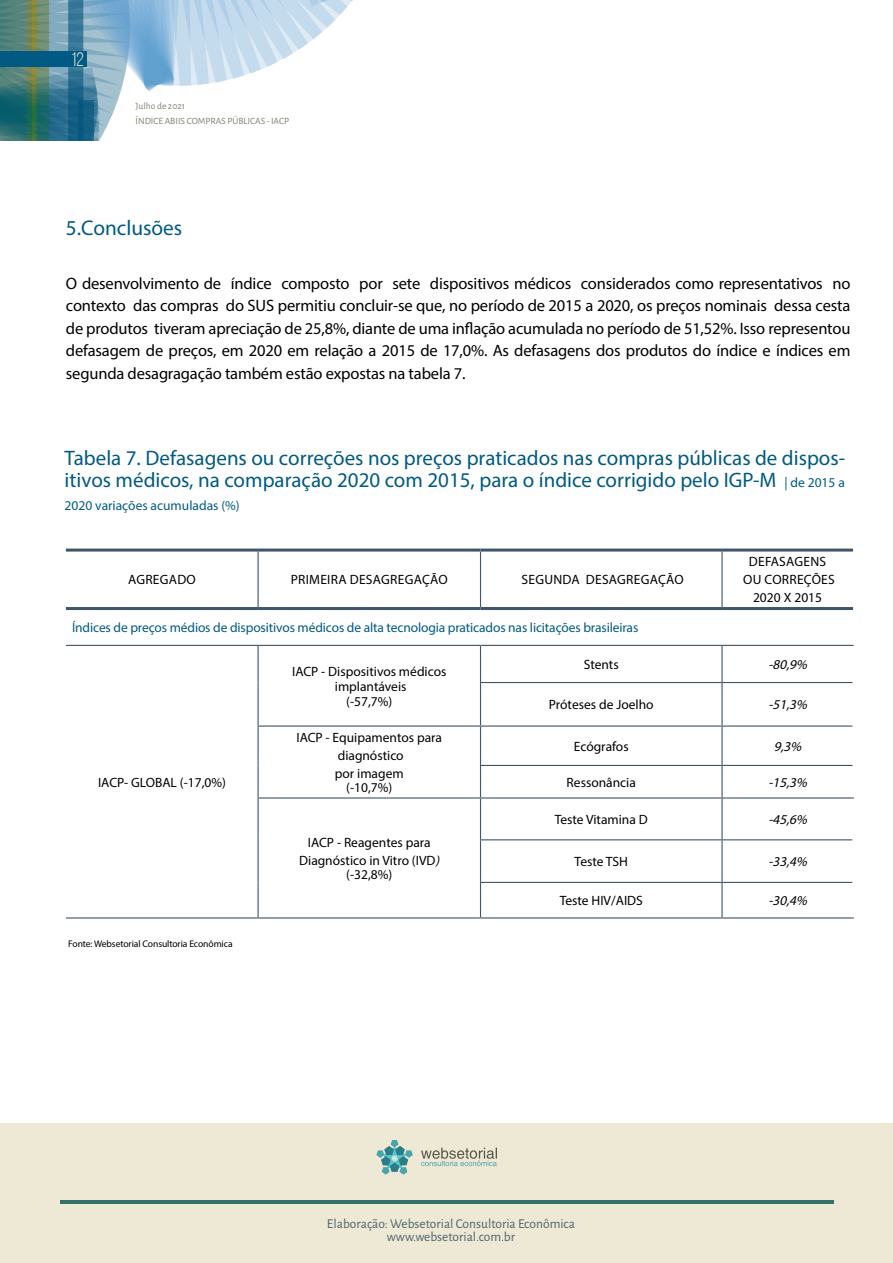
<style>
.page{position:relative;width:893px;height:1263px;background:#fff}
.page>*{position:absolute;margin:0;border:0;box-sizing:border-box;transform-origin:0 0}
.t1{font:21.3px "Myriad Pro";color:#005a84}
.t2{font:21px/22.4px "Myriad Pro";color:#005a84}
.t3{font:19.5px "Bebas Neue";color:#eee9d4}
.t4{font:16.5px/22.5px "Myriad Pro";letter-spacing:-.01em;color:#000;text-align:justify}
.t5{font:13.5px/18px "Myriad Pro";color:#000;text-align:center}
.t6{font:13.5px "Myriad Pro";letter-spacing:-.01em;color:#005a84}
.t7{font:13.5px/18px "Myriad Pro";letter-spacing:.02em;color:#000;text-align:center}
.t8{font:13.5px/13.2px "Alegreya Sans";color:#4e6470;text-align:center}
.t9{font:italic 13.5px "Myriad Pro";color:#000}
.t10{font:9.6px/15px "Alegreya Sans";color:#82816f}
.t11{font:9.6px "Myriad Pro";letter-spacing:-.01em;color:#000}
.s1{font-size:13.5px}
.s2{font-style:italic}
</style>
<div class="page">
<svg style="left:49px;top:0;width:304px;height:140px"></svg>
<svg style="left:0;top:0;width:27px;height:140px;background:#3c7675"></svg>
<svg style="left:27px;top:0;width:5px;height:140px"></svg>
<svg style="left:32px;top:0;width:17px;height:140px;background:#547e60"></svg>
<svg style="left:68px;top:0;width:15px;height:140px;background:#266b8e"></svg>
<div style="left:0;top:51px;width:87px;height:16px;background:#005a84"></div>
<div style="left:0;top:1123px;width:893px;height:140px;background:#eee9d4"></div>
<svg style="left:421px;top:1147px;width:76px;height:19px"></svg>
<svg style="left:376px;top:1140px;width:37px;height:35px"></svg>
<svg style="left:66px;top:644px;width:787px;height:273px"></svg>
<hr style="left:66px;top:917px;width:192px;height:1px;background:#405567">
<hr style="left:258px;top:917px;width:222px;height:1px;background:#405567">
<hr style="left:852px;top:798px;width:2px;height:42px;background:#fff">
<hr style="left:852px;top:840px;width:2px;height:42px;background:#fff">
<hr style="left:852px;top:882px;width:2px;height:35px;background:#fff">
<hr style="left:66px;top:549px;width:192px;height:3px;background:#405567">
<hr style="left:258px;top:549px;width:222px;height:3px;background:#405567">
<hr style="left:480px;top:549px;width:242px;height:3px;background:#405567">
<hr style="left:722px;top:549px;width:131px;height:3px;background:#405567">
<hr style="left:66px;top:607px;width:192px;height:3px;background:#405567">
<hr style="left:258px;top:607px;width:222px;height:3px;background:#405567">
<hr style="left:480px;top:607px;width:242px;height:3px;background:#405567">
<hr style="left:722px;top:607px;width:131px;height:3px;background:#405567">
<hr style="left:66px;top:645px;width:192px;height:1px;background:#405567">
<hr style="left:258px;top:645px;width:222px;height:1px;background:#405567">
<hr style="left:257px;top:646px;width:2px;height:36px;background:#405567">
<hr style="left:257px;top:682px;width:2px;height:43px;background:#405567">
<hr style="left:480px;top:645px;width:242px;height:1px;background:#405567">
<hr style="left:480px;top:646px;width:1px;height:36px;background:#405567">
<hr style="left:722px;top:645px;width:132px;height:1px;background:#405567">
<hr style="left:721px;top:646px;width:2px;height:36px;background:#405567">
<hr style="left:480px;top:682px;width:242px;height:1px;background:#405567">
<hr style="left:480px;top:683px;width:1px;height:42px;background:#405567">
<hr style="left:722px;top:682px;width:130px;height:1px;background:#405567">
<hr style="left:721px;top:683px;width:2px;height:42px;background:#405567">
<hr style="left:257px;top:725px;width:223px;height:2px;background:#405567">
<hr style="left:257px;top:727px;width:2px;height:38px;background:#405567">
<hr style="left:257px;top:765px;width:2px;height:32px;background:#405567">
<hr style="left:480px;top:725px;width:242px;height:2px;background:#405567">
<hr style="left:480px;top:727px;width:1px;height:38px;background:#405567">
<hr style="left:722px;top:725px;width:130px;height:2px;background:#405567">
<hr style="left:721px;top:727px;width:2px;height:38px;background:#405567">
<hr style="left:480px;top:765px;width:242px;height:1px;background:#405567">
<hr style="left:480px;top:766px;width:1px;height:31px;background:#405567">
<hr style="left:722px;top:765px;width:130px;height:1px;background:#405567">
<hr style="left:721px;top:766px;width:2px;height:31px;background:#405567">
<hr style="left:257px;top:797px;width:223px;height:1px;background:#405567">
<hr style="left:257px;top:798px;width:2px;height:42px;background:#405567">
<hr style="left:257px;top:840px;width:2px;height:42px;background:#405567">
<hr style="left:257px;top:882px;width:2px;height:35px;background:#405567">
<hr style="left:480px;top:797px;width:242px;height:1px;background:#405567">
<hr style="left:480px;top:798px;width:1px;height:41px;background:#405567">
<hr style="left:722px;top:797px;width:132px;height:1px;background:#405567">
<hr style="left:721px;top:798px;width:2px;height:41px;background:#405567">
<hr style="left:480px;top:839px;width:242px;height:1px;background:#405567">
<hr style="left:480px;top:840px;width:1px;height:42px;background:#405567">
<hr style="left:722px;top:839px;width:130px;height:1px;background:#405567">
<hr style="left:721px;top:840px;width:2px;height:42px;background:#405567">
<hr style="left:480px;top:882px;width:242px;height:1px;background:#405567">
<hr style="left:480px;top:883px;width:1px;height:34px;background:#405567">
<hr style="left:722px;top:882px;width:130px;height:1px;background:#405567">
<hr style="left:721px;top:883px;width:2px;height:34px;background:#405567">
<hr style="left:480px;top:917px;width:242px;height:1px;background:#405567">
<hr style="left:722px;top:917px;width:132px;height:1px;background:#405567">
<hr style="left:257px;top:552px;width:2px;height:55px;background:#405567">
<hr style="left:480px;top:552px;width:1px;height:55px;background:#405567">
<hr style="left:721px;top:552px;width:2px;height:55px;background:#405567">
<p class="t3" style="left:71px;top:49px;width:14px">12</p>
<p class="t10" style="left:136px;top:98px;width:155px">Julho de 2021<br>ÍNDICE ABIIS COMPRAS PÚBLICAS - IACP</p>
<p class="t1" style="left:66px;top:215px;width:118px">5.Conclusões</p>
<p class="t4" style="left:66px;top:272px;width:786px">O desenvolvimento de índice composto por sete dispositivos médicos considerados como representativos no contexto das compras do SUS permitiu concluir-se que, no período de 2015 a 2020, os preços nominais dessa cesta de produtos tiveram apreciação de 25,8%, diante de uma inflação acumulada no período de 51,52%. Isso representou defasagem de preços, em 2020 em relação a 2015 de 17,0%. As defasagens dos produtos do índice e índices em segunda desagragação também estão expostas na tabela 7.</p>
<p class="t2" style="left:65px;top:446px;width:782px">Tabela 7. Defasagens ou correções nos preços praticados nas compras públicas de dispos&shy;itivos médicos, na comparação 2020 com 2015, para o índice corrigido pelo IGP-M <span class="s1">| de 2015 a</span></p>
<p class="t6" style="left:65px;top:497px;width:177px">2020 variações acumuladas (%)</p>
<p class="t7" style="left:128px;top:571px;width:69px">AGREGADO</p>
<p class="t7" style="left:291px;top:571px;width:158px">PRIMEIRA DESAGREGAÇÃO</p>
<p class="t7" style="left:522px;top:571px;width:164px">SEGUNDA DESAGREGAÇÃO</p>
<p class="t6" style="left:72px;top:619px;width:568px">Índices de preços médios de dispositivos médicos de alta tecnologia praticados nas licitações brasileiras</p>
<p class="t7" style="left:743px;top:553px;width:93px">DEFASAGENS<br>OU CORREÇÕES<br>2020 X 2015</p>
<p class="t5" style="left:98px;top:773px;width:129px">IACP- GLOBAL (-17,0%)</p>
<p class="t11" style="left:68px;top:937px;width:166px">Fonte: Websetorial Consultoria Econômica</p>
<p class="t5" style="left:292px;top:663px;width:156px;line-height:15px">IACP - Dispositivos médicos implantáveis<br>(-57,7%)</p>
<p class="t5" style="left:296px;top:729px;width:147px">IACP - Equipamentos para diagnóstico<br>por imagem</p>
<p class="t5" style="left:346px;top:778px;width:48px">(-10,7%)</p>
<p class="t5" style="left:299px;top:833px;width:145px">IACP - Reagentes para<br>Diagnóstico in Vitro (IVD<span class="s2">)</span></p>
<p class="t5" style="left:346px;top:865px;width:48px">(-32,8%)</p>
<p class="t5" style="left:584px;top:655px;width:37px">Stents</p>
<p class="t9" style="left:768px;top:656px;width:43px">-80,9%</p>
<p class="t5" style="left:549px;top:696px;width:106px">Próteses de Joelho</p>
<p class="t9" style="left:768px;top:696px;width:43px">-51,3%</p>
<p class="t5" style="left:574px;top:737px;width:56px">Ecógrafos</p>
<p class="t9" style="left:774px;top:738px;width:32px">9,3%</p>
<p class="t5" style="left:567px;top:773px;width:71px">Ressonância</p>
<p class="t9" style="left:768px;top:774px;width:43px">-15,3%</p>
<p class="t5" style="left:555px;top:810px;width:95px">Teste Vitamina D</p>
<p class="t9" style="left:768px;top:811px;width:43px">-45,6%</p>
<p class="t5" style="left:575px;top:852px;width:55px">Teste TSH</p>
<p class="t9" style="left:768px;top:853px;width:43px">-33,4%</p>
<p class="t5" style="left:560px;top:891px;width:85px">Teste HIV/AIDS</p>
<p class="t9" style="left:768px;top:892px;width:43px">-30,4%</p>
<p class="t8" style="left:327px;top:1216px;width:249px">Elaboração: Websetorial Consultoria Econômica www.websetorial.com.br</p>
</div>
